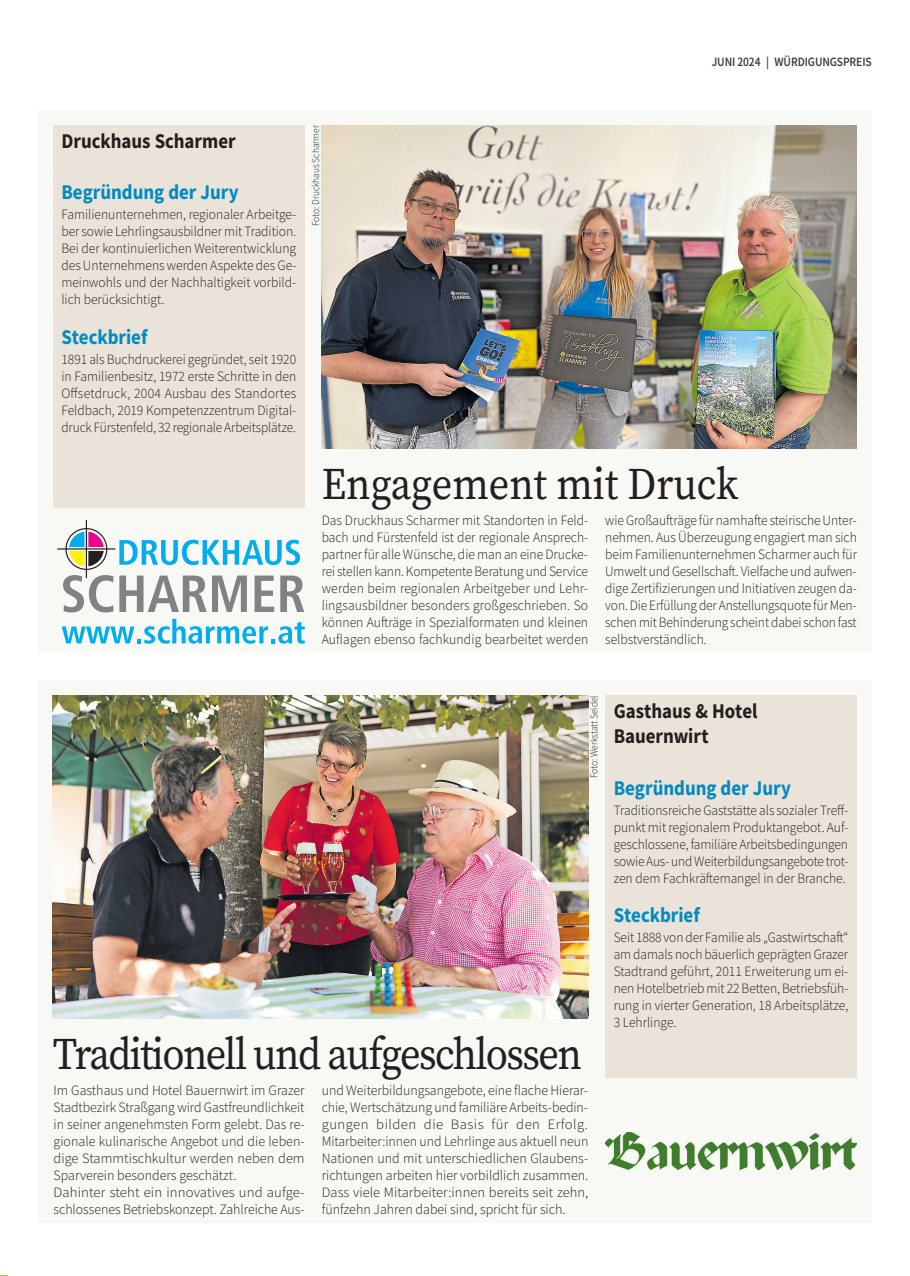
<style>
.page{position:relative;width:910px;height:1276px;background:#fff}
.page>*{position:absolute;margin:0;border:0;box-sizing:border-box;transform-origin:0 0}
.t1{font:45px "Source Serif Pro";letter-spacing:-.04em;color:#231f20;scale:.9 1}
.t2{font:45px "Source Serif Pro";color:#231f20;scale:.9 1}
.t3{font:700 21px "Source Sans Pro";color:#008bc0;scale:.9 1}
.t4{font:700 21px/25.5px "Source Sans Pro";color:#231f20;scale:.9 1}
.t5{font:300 14.25px/17px "Source Sans Pro";color:#231f20;text-align:justify;scale:.95 1}
.t6{font:300 14.25px/17px "Source Sans Pro";color:#231f20}
.t7{font:300 14.25px/17px "Source Sans Pro";color:#231f20;text-align:justify;scale:.94 1}
.t8{font:600 12.75px "Source Sans Pro";letter-spacing:-.01em;color:#3e3e3f;scale:.9 1}
.t9{font:300 10.5px "Source Sans Pro";color:#231f20;scale:.9 1}
</style>
<div class="page">
<div style="left:38px;top:680px;width:834px;height:542px;background:#f8f8f5"></div>
<img style="left:53px;top:695px;width:535px;height:323px">
<div style="left:38px;top:111px;width:834px;height:542px;background:#f8f8f5"></div>
<div style="left:53px;top:125px;width:252px;height:383px;background:#e9e3da"></div>
<img style="left:322px;top:125px;width:535px;height:324px">
<div style="left:605px;top:695px;width:252px;height:383px;background:#e9e3da"></div>
<svg style="left:62px;top:619px;width:243px;height:24px"></svg>
<svg style="left:63px;top:575px;width:184px;height:37px"></svg>
<svg style="left:255px;top:575px;width:19px;height:37px"></svg>
<svg style="left:280px;top:575px;width:24px;height:37px"></svg>
<svg style="left:119px;top:540px;width:181px;height:25px"></svg>
<div style="left:65px;top:528px;width:42px;height:42px;border:1px solid #231f20;border-radius:50%"></div>
<svg style="left:69px;top:531px;width:35px;height:35px"></svg>
<hr style="left:57px;top:548px;width:58px;height:1px;background:#231f20">
<hr style="left:86px;top:520px;width:1px;height:58px;background:#231f20">
<img style="left:605px;top:1132px;width:252px;height:37px">
<p class="t8" style="left:712px;top:53px;width:179px">JUNI 2024 | WÜRDIGUNGSPREIS</p>
<h2 class="t4" style="left:61px;top:128px;width:195px">Druckhaus Scharmer</h2>
<h2 class="t3" style="left:61px;top:178px;width:199px">Begründung der Jury</h2>
<p class="t5" style="left:61px;top:206px;width:249px">Familienunternehmen, regionaler Arbeitge&shy;ber sowie Lehrlingsausbildner mit Tradition.<br>Bei der kontinuierlichen Weiterentwicklung des Unternehmens werden Aspekte des Ge&shy;meinwohls und der Nachhaltigkeit vorbild&shy;lich berücksichtigt.</p>
<h2 class="t3" style="left:61px;top:322px;width:97px">Steckbrief</h2>
<p class="t5" style="left:61px;top:350px;width:249px">1891 als Buchdruckerei gegründet, seit 1920 in Familienbesitz, 1972 erste Schritte in den Offsetdruck, 2004 Ausbau des Standortes Feldbach, 2019 Kompetenzzentrum Digital&shy;druck Fürstenfeld, 32 regionale Arbeitsplätze.</p>
<p class="t9" style="left:309px;top:226px;width:114px;rotate:-90deg">Foto: Druckhaus Scharmer</p>
<h1 class="t2" style="left:322px;top:453px;width:464px">Engagement mit Druck</h1>
<p class="t5" style="left:605px;top:512px;width:266px">wie Großaufträge für namhafte steirische Unter&shy;nehmen. Aus Überzeugung engagiert man sich beim Familienunternehmen Scharmer auch für Umwelt und Gesellschaft. Vielfache und aufwen&shy;dige Zertifizierungen und Initiativen zeugen da&shy;von. Die Erfüllung der Anstellungsquote für Men&shy;schen mit Behinderung scheint dabei schon fast selbstverständlich.</p>
<p class="t5" style="left:322px;top:512px;width:282px">Das Druckhaus Scharmer mit Standorten in Feld&shy;bach und Fürstenfeld ist der regionale Ansprech&shy;partner für alle Wünsche, die man an eine Drucke&shy;rei stellen kann. Kompetente Beratung und Service werden beim regionalen Arbeitgeber und Lehr&shy;lingsausbildner besonders großgeschrieben. So können Aufträge in Spezialformaten und kleinen Auflagen ebenso fachkundig bearbeitet werden</p>
<p class="t9" style="left:587px;top:778px;width:93px;rotate:-90deg">Foto: Werkstatt Seidel</p>
<h2 class="t4" style="left:614px;top:698px;width:161px">Gasthaus &amp; Hotel<br>Bauernwirt</h2>
<h2 class="t3" style="left:614px;top:773px;width:199px">Begründung der Jury</h2>
<p class="t5" style="left:614px;top:801px;width:249px">Traditionsreiche Gaststätte als sozialer Treff&shy;punkt mit regionalem Produktangebot. Auf&shy;geschlossene, familiäre Arbeitsbedingungen sowie Aus- und Weiterbildungsangebote trot&shy;zen dem Fachkräftemangel in der Branche.</p>
<h2 class="t3" style="left:614px;top:901px;width:97px">Steckbrief</h2>
<p class="t7" style="left:614px;top:929px;width:251px">Seit 1888 von der Familie als „Gastwirtschaft“ am damals noch bäuerlich geprägten Grazer Stadtrand geführt, 2011 Erweiterung um ei&shy;nen Hotelbetrieb mit 22 Betten, Betriebsfüh&shy;rung in vierter Generation, 18 Arbeitsplätze, 3 Lehrlinge.</p>
<h1 class="t1" style="left:53px;top:1023px;width:589px">Traditionell und aufgeschlossen</h1>
<p class="t6" style="left:54px;top:1082px;width:253px">Im Gasthaus und Hotel Bauernwirt im Grazer Stadtbezirk Straßgang wird Gastfreundlichkeit in seiner angenehmsten Form gelebt. Das re&shy;gionale kulinarische Angebot und die leben&shy;dige Stammtischkultur werden neben dem Sparverein besonders geschätzt.<br>Dahinter steht ein innovatives und aufge&shy;schlossenes Betriebskonzept. Zahlreiche Aus-</p>
<p class="t6" style="left:322px;top:1082px;width:268px;text-align:justify">und Weiterbildungsangebote, eine flache Hierar&shy;chie, Wertschätzung und familiäre Arbeits-bedin&shy;gungen bilden die Basis für den Erfolg.<br>Mitarbeiter:innen und Lehrlinge aus aktuell neun Nationen und mit unterschiedlichen Glaubens&shy;richtungen arbeiten hier vorbildlich zusammen.<br>Dass viele Mitarbeiter:innen bereits seit zehn, fünfzehn Jahren dabei sind, spricht für sich.</p>
</div>
